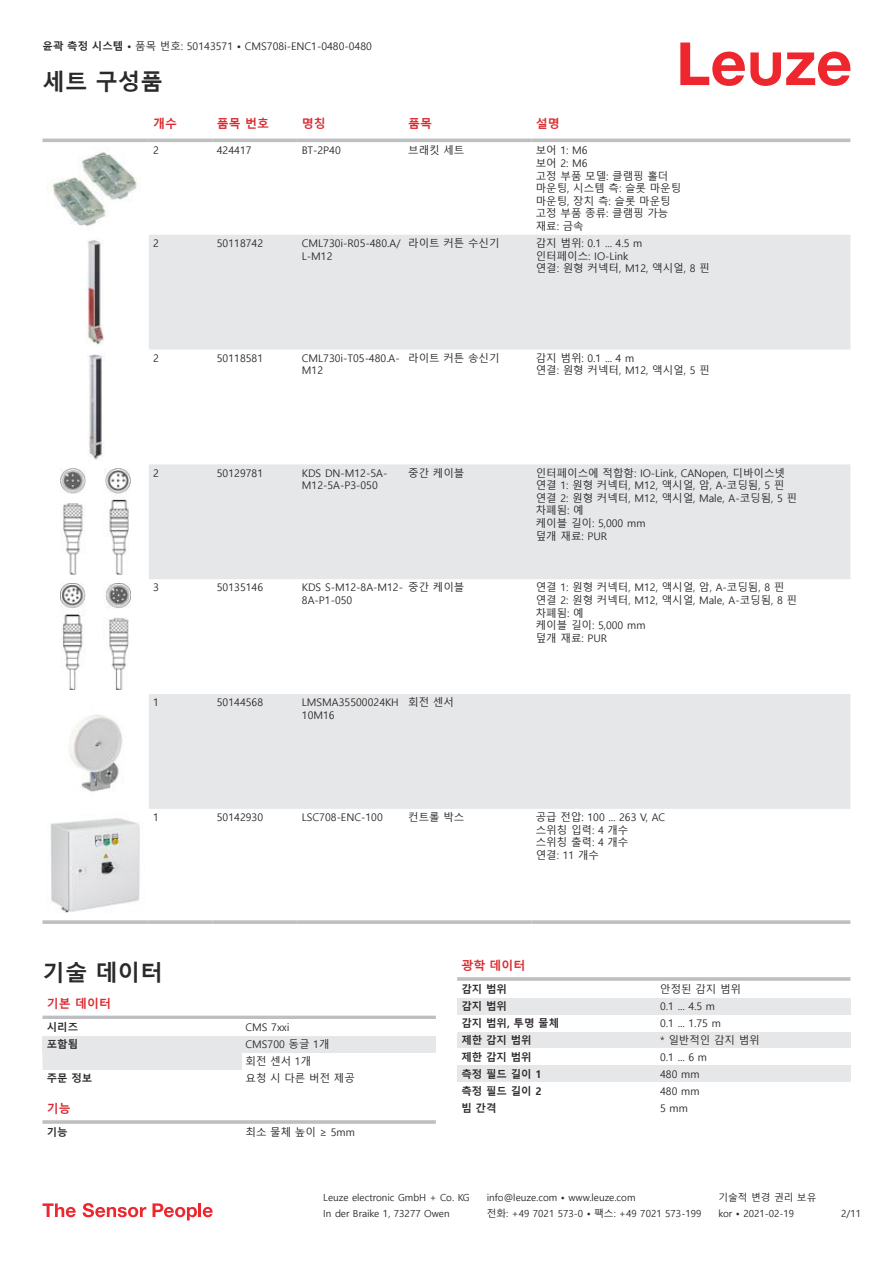
<style>
.page{position:relative;width:893px;height:1263px;background:#fff}
.page>*{position:absolute;margin:0;border:0;box-sizing:border-box;transform-origin:0 0}
.t1{font:700 22.5px "Malgun Gothic";color:#2b292a}
.t2{font:700 12px "Malgun Gothic";color:#db2a30}
.t3{font:10.5px/12.6px "Malgun Gothic";color:#2b292a}
.t4{font:700 10.5px "Malgun Gothic";color:#2b292a}
.t5{font:9.75px "Malgun Gothic";color:#2b292a}
.s1{font-weight:700}
</style>
<div class="page">
<svg style="left:680px;top:43px;width:170px;height:43px"></svg>
<svg style="left:149px;top:235px;width:701px;height:574px;fill:#e6e7e9"></svg>
<hr style="left:43px;top:139px;width:106px;height:3px;background:#bdbfc1">
<hr style="left:149px;top:139px;width:64px;height:3px;background:#bdbfc1">
<hr style="left:213px;top:139px;width:85px;height:3px;background:#bdbfc1">
<hr style="left:298px;top:139px;width:106px;height:3px;background:#bdbfc1">
<hr style="left:404px;top:139px;width:128px;height:3px;background:#bdbfc1">
<hr style="left:532px;top:139px;width:318px;height:3px;background:#bdbfc1">
<svg style="left:43px;top:920px;width:106px;height:4px"></svg>
<svg style="left:149px;top:920px;width:64px;height:4px"></svg>
<svg style="left:213px;top:920px;width:85px;height:4px"></svg>
<svg style="left:298px;top:920px;width:106px;height:4px"></svg>
<svg style="left:404px;top:920px;width:128px;height:4px"></svg>
<svg style="left:532px;top:920px;width:318px;height:4px"></svg>
<img style="left:50px;top:152px;width:88px;height:74px">
<img style="left:86px;top:240px;width:18px;height:105px">
<img style="left:87px;top:354px;width:16px;height:106px">
<img style="left:61px;top:469px;width:70px;height:106px">
<img style="left:61px;top:583px;width:70px;height:107px">
<img style="left:69px;top:715px;width:54px;height:77px">
<img style="left:50px;top:818px;width:90px;height:95px">
<div style="left:43px;top:1053px;width:199px;height:17px;background:#e6e7e9"></div>
<hr style="left:43px;top:1016px;width:393px;height:3px;background:#bdbfc1">
<div style="left:43px;top:1036px;width:199px;height:17px;background:#e6e7e9"></div>
<div style="left:242px;top:1036px;width:194px;height:17px;background:#e6e7e9"></div>
<hr style="left:43px;top:1120px;width:393px;height:4px;background:#c6c8ca">
<hr style="left:457px;top:977px;width:393px;height:4px;background:#c7c9ca">
<div style="left:457px;top:998px;width:200px;height:16px;background:#e6e7e9"></div>
<div style="left:657px;top:998px;width:193px;height:16px;background:#e6e7e9"></div>
<div style="left:457px;top:1031px;width:200px;height:17px;background:#e6e7e9"></div>
<div style="left:657px;top:1031px;width:193px;height:17px;background:#e6e7e9"></div>
<div style="left:457px;top:1065px;width:200px;height:17px;background:#e6e7e9"></div>
<div style="left:657px;top:1065px;width:193px;height:17px;background:#e6e7e9"></div>
<svg style="left:43px;top:1203px;width:33px;height:14px"></svg>
<svg style="left:83px;top:1203px;width:63px;height:14px"></svg>
<svg style="left:153px;top:1203px;width:44px;height:17px"></svg>
<hr style="left:198px;top:1203px;width:3px;height:14px;background:#ed272d">
<svg style="left:203px;top:1207px;width:10px;height:10px"></svg>
<p class="t3" style="left:43px;top:40px;width:331px"><span class="s1">윤곽 측정 시스템 •</span> 품목 번호: 50143571 <span class="s1">•</span> CMS708i-ENC1-0480-0480</p>
<h1 class="t1" style="left:43px;top:69px;width:122px">세트 구성품</h1>
<p class="t2" style="left:153px;top:116px;width:25px">개수</p>
<p class="t2" style="left:217px;top:116px;width:54px">품목 번호</p>
<p class="t2" style="left:302px;top:116px;width:25px">명칭</p>
<p class="t2" style="left:408px;top:116px;width:25px">품목</p>
<p class="t2" style="left:536px;top:116px;width:25px">설명</p>
<p class="t3" style="left:153px;top:144px;width:7px">2</p>
<p class="t3" style="left:217px;top:144px;width:36px">424417</p>
<p class="t3" style="left:302px;top:144px;width:40px">BT-2P40</p>
<p class="t3" style="left:408px;top:144px;width:58px">브래킷 세트</p>
<p class="t3" style="left:536px;top:144px;width:147px">보어 1: M6<br>보어 2: M6<br>고정 부품 모델: 클램핑 홀더 마운팅, 시스템 측: 슬롯 마운팅 마운팅, 장치 측: 슬롯 마운팅 고정 부품 종류: 클램핑 가능 재료: 금속</p>
<p class="t3" style="left:153px;top:237px;width:7px">2</p>
<p class="t3" style="left:217px;top:237px;width:48px">50118742</p>
<p class="t3" style="left:302px;top:237px;width:100px">CML730i-R05-480.A/<br>L-M12</p>
<p class="t3" style="left:408px;top:237px;width:93px">라이트 커튼 수신기</p>
<p class="t3" style="left:536px;top:237px;width:175px">감지 범위: 0.1 ... 4.5 m<br>인터페이스: IO-Link<br>연결: 원형 커넥터, M12, 액시얼, 8 핀</p>
<p class="t3" style="left:153px;top:352px;width:7px">2</p>
<p class="t3" style="left:217px;top:352px;width:48px">50118581</p>
<p class="t3" style="left:302px;top:352px;width:99px">CML730i-T05-480.A-<br>M12</p>
<p class="t3" style="left:408px;top:352px;width:93px">라이트 커튼 송신기</p>
<p class="t3" style="left:536px;top:352px;width:175px">감지 범위: 0.1 ... 4 m<br>연결: 원형 커넥터, M12, 액시얼, 5 핀</p>
<p class="t3" style="left:153px;top:467px;width:7px">2</p>
<p class="t3" style="left:217px;top:467px;width:48px">50129781</p>
<p class="t3" style="left:302px;top:467px;width:87px">KDS DN-M12-5A-<br>M12-5A-P3-050</p>
<p class="t3" style="left:408px;top:467px;width:58px">중간 케이블</p>
<p class="t3" style="left:536px;top:467px;width:263px">인터페이스에 적합함: IO-Link, CANopen, 디바이스넷 연결 1: 원형 커넥터, M12, 액시얼, 암, A-코딩됨, 5 핀 연결 2: 원형 커넥터, M12, 액시얼, Male, A-코딩됨, 5 핀 차폐됨: 예<br>케이블 길이: 5,000 mm<br>덮개 재료: PUR</p>
<p class="t3" style="left:153px;top:581px;width:7px">3</p>
<p class="t3" style="left:217px;top:581px;width:48px">50135146</p>
<p class="t3" style="left:302px;top:581px;width:103px">KDS S-M12-8A-M12-<br>8A-P1-050</p>
<p class="t3" style="left:408px;top:581px;width:58px">중간 케이블</p>
<p class="t3" style="left:536px;top:581px;width:263px">연결 1: 원형 커넥터, M12, 액시얼, 암, A-코딩됨, 8 핀 연결 2: 원형 커넥터, M12, 액시얼, Male, A-코딩됨, 8 핀 차폐됨: 예<br>케이블 길이: 5,000 mm<br>덮개 재료: PUR</p>
<p class="t3" style="left:153px;top:696px;width:7px">1</p>
<p class="t3" style="left:217px;top:696px;width:48px">50144568</p>
<p class="t3" style="left:302px;top:696px;width:98px">LMSMA35500024KH<br>10M16</p>
<p class="t3" style="left:408px;top:696px;width:47px">회전 센서</p>
<p class="t3" style="left:153px;top:811px;width:7px">1</p>
<p class="t3" style="left:217px;top:811px;width:48px">50142930</p>
<p class="t3" style="left:302px;top:811px;width:82px">LSC708-ENC-100</p>
<p class="t3" style="left:408px;top:811px;width:58px">컨트롤 박스</p>
<p class="t3" style="left:536px;top:811px;width:131px">공급 전압: 100 ... 263 V, AC 스위칭 입력: 4 개수<br>스위칭 출력: 4 개수<br>연결: 11 개수</p>
<h1 class="t1" style="left:43px;top:959px;width:122px">기술 데이터</h1>
<p class="t2" style="left:47px;top:996px;width:66px">기본 데이터</p>
<p class="t4" style="left:47px;top:1021px;width:33px">시리즈</p>
<p class="t3" style="left:246px;top:1021px;width:45px">CMS 7xxi</p>
<p class="t4" style="left:47px;top:1038px;width:33px">포함됨</p>
<p class="t3" style="left:246px;top:1036px;width:86px;line-height:17px">CMS700 동글 1개 회전 센서 1개</p>
<p class="t4" style="left:47px;top:1072px;width:47px">주문 정보</p>
<p class="t3" style="left:246px;top:1072px;width:111px">요청 시 다른 버전 제공</p>
<p class="t2" style="left:47px;top:1101px;width:25px">기능</p>
<p class="t4" style="left:47px;top:1126px;width:22px">기능</p>
<p class="t3" style="left:246px;top:1126px;width:111px">최소 물체 높이 ≥ 5mm</p>
<p class="t2" style="left:461px;top:958px;width:66px">광학 데이터</p>
<p class="t4" style="left:461px;top:983px;width:47px">감지 범위</p>
<p class="t3" style="left:660px;top:983px;width:82px">안정된 감지 범위</p>
<p class="t4" style="left:461px;top:1000px;width:47px">감지 범위</p>
<p class="t3" style="left:660px;top:1000px;width:56px">0.1 ... 4.5 m</p>
<p class="t4" style="left:461px;top:1017px;width:99px">감지 범위, 투명 물체</p>
<p class="t3" style="left:660px;top:1017px;width:62px">0.1 ... 1.75 m</p>
<p class="t4" style="left:461px;top:1034px;width:72px">제한 감지 범위</p>
<p class="t3" style="left:660px;top:1034px;width:101px">* 일반적인 감지 범위</p>
<p class="t4" style="left:461px;top:1051px;width:72px">제한 감지 범위</p>
<p class="t3" style="left:660px;top:1051px;width:48px">0.1 ... 6 m</p>
<p class="t4" style="left:461px;top:1067px;width:82px">측정 필드 길이 1</p>
<p class="t3" style="left:660px;top:1068px;width:41px">480 mm</p>
<p class="t4" style="left:461px;top:1084px;width:82px">측정 필드 길이 2</p>
<p class="t3" style="left:660px;top:1085px;width:41px">480 mm</p>
<p class="t4" style="left:461px;top:1101px;width:37px">빔 간격</p>
<p class="t3" style="left:660px;top:1101px;width:29px">5 mm</p>
<p class="t5" style="left:323px;top:1192px;width:148px">Leuze electronic GmbH + Co. KG</p>
<p class="t5" style="left:487px;top:1192px;width:150px">info@leuze.com • www.leuze.com</p>
<p class="t5" style="left:718px;top:1192px;width:100px">기술적 변경 권리 보유</p>
<p class="t5" style="left:323px;top:1208px;width:128px">In der Braike 1, 73277 Owen</p>
<p class="t5" style="left:487px;top:1208px;width:216px">전화: +49 7021 573-0 • 팩스: +49 7021 573-199</p>
<p class="t5" style="left:718px;top:1208px;width:77px">kor • 2021-02-19</p>
<p class="t5" style="left:841px;top:1208px;width:21px">2 /11</p>
</div>
